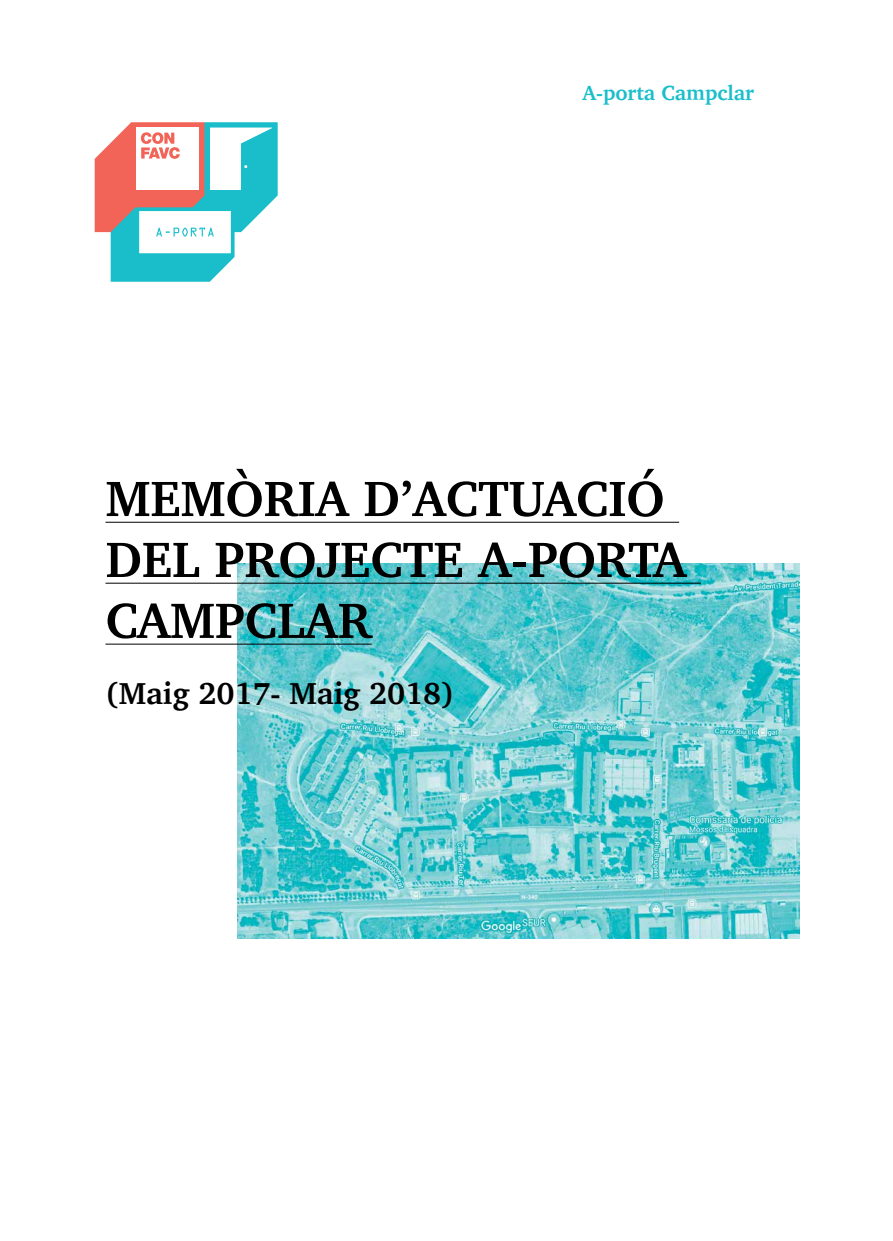
<style>
.page{position:relative;width:893px;height:1241px;background:#fff}
.page>*{position:absolute;margin:0;border:0;box-sizing:border-box;transform-origin:0 0}
.t1{font:700 50.75px/60.9px "Charter";color:#000}
.t2{font:700 30.97px "Charter";color:#000}
.t3{font:700 21px "Charter";color:#1abecb}
</style>
<div class="page">
<img style="left:237px;top:563px;width:562px;height:375px">
<hr style="left:105px;top:522px;width:574px;height:1px;background:#000">
<hr style="left:105px;top:582px;width:596px;height:1px;background:#000">
<hr style="left:105px;top:643px;width:267px;height:1px;background:#000">
<svg style="left:95px;top:122px;width:183px;height:160px"></svg>
<p class="t3" style="left:582px;top:75px;width:173px">A-porta Campclar</p>
<p class="t1" style="left:105px;top:467px;width:560px">Memòria d’actuació<br>DEL PROJECTE</p>
<p class="t1" style="left:478px;top:528px;width:149px">A-PORTA</p>
<p class="t1" style="left:105px;top:589px;width:235px">CAMPCLAR</p>
<p class="t2" style="left:105px;top:666px;width:351px">(Maig 2017- Maig 2018)</p>
</div>
